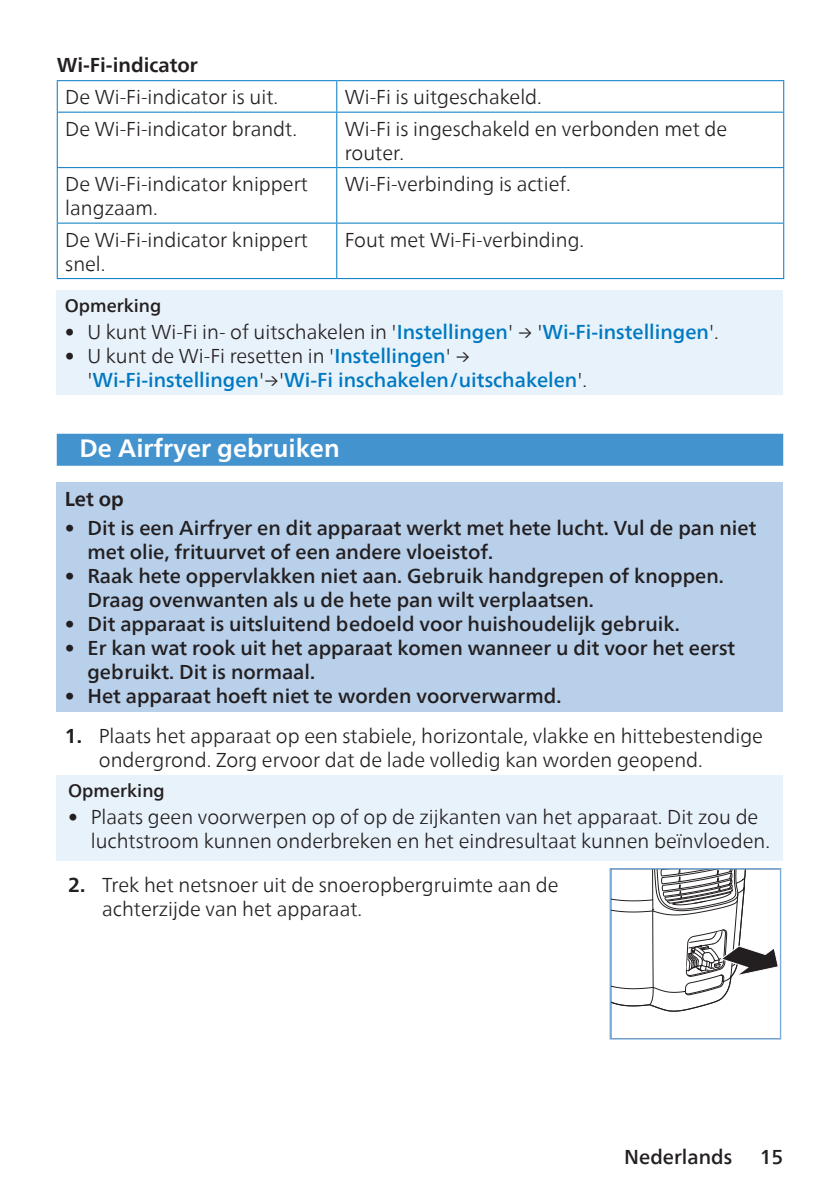
<style>
.page{position:relative;width:840px;height:1191px;background:#fff}
.page>*{position:absolute;margin:0;border:0;box-sizing:border-box;transform-origin:0 0}
.t1{font:700 25px "Neue Frutiger World";color:#fff}
.t2{font:300 20px/24px "Neue Frutiger World";color:#231f20}
.t3{font:500 20px/24px "Neue Frutiger World";color:#231f20}
.t4{font:500 20px/24px "Neue Frutiger World";color:#0079c2}
.t5{font:700 20px "Neue Frutiger World";color:#231f20}
.t6{font:500 18px "Neue Frutiger World";color:#231f20}
.s1{font-weight:500;color:#0079c2}
.s2{font-weight:300;color:#231f20}
.s3{font-weight:700}
</style>
<div class="page">
<div style="left:57px;top:434px;width:725px;height:32px;background:#4393cf"></div>
<hr style="left:57px;top:80px;width:279px;height:1px;background:#0079c2">
<hr style="left:57px;top:81px;width:1px;height:31px;background:#0079c2">
<hr style="left:336px;top:80px;width:447px;height:1px;background:#0079c2">
<hr style="left:336px;top:81px;width:1px;height:31px;background:#0079c2">
<hr style="left:782px;top:81px;width:1px;height:31px;background:#0079c2">
<hr style="left:57px;top:112px;width:279px;height:1px;background:#0079c2">
<hr style="left:57px;top:113px;width:1px;height:54px;background:#0079c2">
<hr style="left:336px;top:112px;width:447px;height:1px;background:#0079c2">
<hr style="left:336px;top:113px;width:1px;height:54px;background:#0079c2">
<hr style="left:782px;top:113px;width:1px;height:54px;background:#0079c2">
<hr style="left:57px;top:167px;width:279px;height:1px;background:#0079c2">
<hr style="left:57px;top:168px;width:1px;height:55px;background:#0079c2">
<hr style="left:336px;top:167px;width:447px;height:1px;background:#0079c2">
<hr style="left:336px;top:168px;width:1px;height:55px;background:#0079c2">
<hr style="left:782px;top:168px;width:1px;height:55px;background:#0079c2">
<hr style="left:57px;top:223px;width:279px;height:1px;background:#0079c2">
<hr style="left:57px;top:224px;width:1px;height:54px;background:#0079c2">
<hr style="left:336px;top:223px;width:447px;height:1px;background:#0079c2">
<hr style="left:336px;top:224px;width:1px;height:54px;background:#0079c2">
<hr style="left:782px;top:224px;width:1px;height:54px;background:#0079c2">
<hr style="left:57px;top:278px;width:279px;height:1px;background:#0079c2">
<hr style="left:336px;top:278px;width:447px;height:1px;background:#0079c2">
<div style="left:57px;top:290px;width:725px;height:105px;background:#e8f2fa"></div>
<div style="left:57px;top:482px;width:725px;height:229px;background:#b9d0eb"></div>
<div style="left:57px;top:775px;width:725px;height:85px;background:#e8f2fa"></div>
<svg style="left:611px;top:870px;width:167px;height:142px"></svg>
<div style="left:609px;top:868px;width:171px;height:171px;border:1px solid #7aabdb"></div>
<p class="t5" style="left:57px;top:48px;width:142px">Wi-Fi-indicator</p>
<p class="t2" style="left:65px;top:85px;width:214px">De Wi-Fi-indicator is uit.</p>
<p class="t2" style="left:344px;top:85px;width:198px">Wi-Fi is uitgeschakeld.</p>
<p class="t2" style="left:65px;top:117px;width:233px">De Wi-Fi-indicator brandt.</p>
<p class="t2" style="left:344px;top:117px;width:384px">Wi-Fi is ingeschakeld en verbonden met de router.</p>
<p class="t2" style="left:65px;top:172px;width:244px">De Wi-Fi-indicator knippert langzaam.</p>
<p class="t2" style="left:344px;top:172px;width:227px">Wi-Fi-verbinding is actief.</p>
<p class="t2" style="left:65px;top:228px;width:244px">De Wi-Fi-indicator knippert snel.</p>
<p class="t2" style="left:344px;top:228px;width:241px">Fout met Wi-Fi-verbinding.</p>
<p class="t6" style="left:65px;top:290px;width:98px">Opmerking</p>
<p class="t2" style="left:65px;top:320px;width:655px">• U kunt Wi-Fi in- of uitschakelen in '<span class="s1">Instellingen</span>' → '<span class="s1">Wi-Fi-instellingen</span>'.</p>
<p class="t4" style="left:87px;top:344px;width:501px;text-indent:-23px"><span class="s2">• U kunt de Wi-Fi resetten in '</span>Instellingen<span class="s2">' → '</span>Wi-Fi-instellingen<span class="s2">'→'</span>Wi-Fi inschakelen/uitschakelen<span class="s2">'.</span></p>
<p class="t1" style="left:79px;top:426px;width:261px">De Airfryer gebruiken</p>
<p class="t5" style="left:65px;top:481px;width:61px">Let op</p>
<p class="t3" style="left:87px;top:516px;width:670px;text-indent:-23px">• Dit is een Airfryer en dit apparaat werkt met hete lucht. Vul de pan niet met olie, frituurvet of een andere vloeistof.</p>
<p class="t3" style="left:87px;top:564px;width:637px;text-indent:-23px">• Raak hete oppervlakken niet aan. Gebruik handgrepen of knoppen.<br>Draag ovenwanten als u de hete pan wilt verplaatsen.</p>
<p class="t3" style="left:65px;top:612px;width:616px">• Dit apparaat is uitsluitend bedoeld voor huishoudelijk gebruik.</p>
<p class="t3" style="left:87px;top:636px;width:649px;text-indent:-23px">• Er kan wat rook uit het apparaat komen wanneer u dit voor het eerst gebruikt. Dit is normaal.</p>
<p class="t3" style="left:65px;top:684px;width:498px">• Het apparaat hoeft niet te worden voorverwarmd.</p>
<p class="t2" style="left:99px;top:724px;width:665px;text-indent:-34px"><span class="s3">1.</span> Plaats het apparaat op een stabiele, horizontale, vlakke en hittebestendige ondergrond. Zorg ervoor dat de lade volledig kan worden geopend.</p>
<p class="t6" style="left:68px;top:775px;width:98px">Opmerking</p>
<p class="t2" style="left:91px;top:805px;width:680px;text-indent:-23px">• Plaats geen voorwerpen op of op de zijkanten van het apparaat. Dit zou de luchtstroom kunnen onderbreken en het eindresultaat kunnen beïnvloeden.</p>
<p class="t2" style="left:102px;top:872px;width:458px;text-indent:-34px"><span class="s3">2.</span> Trek het netsnoer uit de snoeropbergruimte aan de achterzijde van het apparaat.</p>
<p class="t3" style="left:624px;top:1145px;width:109px">Nederlands</p>
<p class="t3" style="left:759px;top:1145px;width:25px">15</p>
</div>
